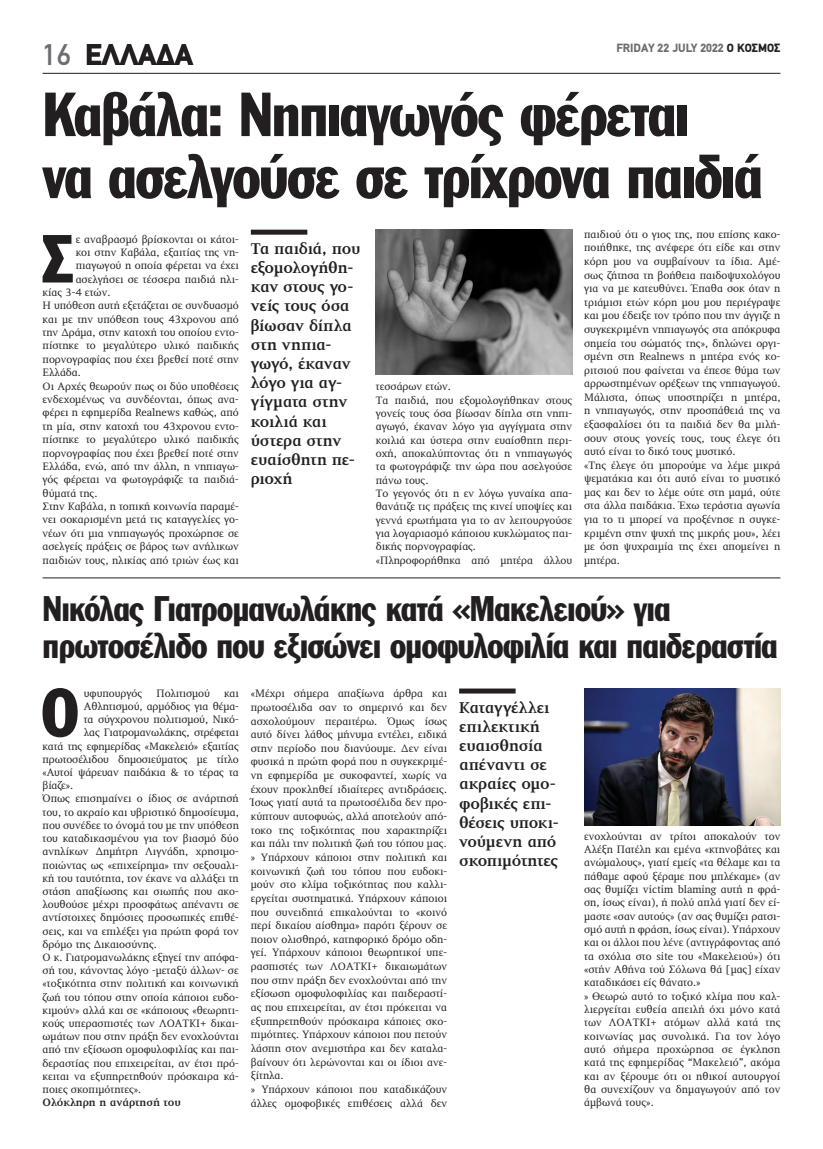
<style>
.page{position:relative;width:823px;height:1149px;background:#fff}
.page>*{position:absolute;margin:0;border:0;box-sizing:border-box;transform-origin:0 0}
.t1{font:66.6px "Franklin Gothic Greek Cond";color:#231f20}
.t2{font:61px/62px "Franklin Gothic Greek Cond";letter-spacing:-.02em;color:#231f20}
.t3{font:35px/37px "Franklin Gothic Greek Cond";letter-spacing:-.015em;color:#231f20}
.t4{font:900 30px "PF Din Text";color:#231f20}
.t5{font:500 30px "PF Din Text";color:#6c6d70}
.t6{font:700 16px/19.2px "PF Diplomat";letter-spacing:-.015em;color:#231f20}
.t7{font:900 12px "PF Din Text";color:#6c6d70}
.t8{font:11px/13.6px "PF Diplomat";color:#231f20}
.t9{font:700 11px "PF Diplomat";color:#231f20}
.s1{color:#231f20}
</style>
<div class="page">
<hr style="left:43px;top:73px;width:737px;height:1px;background:#231f20">
<div style="left:251px;top:229px;width:56px;height:5px;background:#231f20"></div>
<img style="left:375px;top:229px;width:197px;height:145px">
<div style="left:459px;top:688px;width:56px;height:5px;background:#231f20"></div>
<img style="left:584px;top:688px;width:196px;height:137px">
<hr style="left:43px;top:577px;width:737px;height:1px;background:#231f20">
<h3 class="t5" style="left:43px;top:38px;width:30px">16</h3>
<p class="t7" style="left:616px;top:40px;width:165px">FRIDAY 22 JULY 2022 <span class="s1">Ο ΚΟΣΜΟΣ</span></p>
<h3 class="t4" style="left:85px;top:37px;width:109px">ΕΛΛΑΔΑ</h3>
<h2 class="t2" style="left:43px;top:84px;width:721px">Καβάλα: Νηπιαγωγός φέρεται<br>να ασελγούσε σε τρίχρονα παιδιά</h2>
<p class="t8" style="left:583px;top:228px;width:198px">παιδιού ότι ο γιος της, που επίσης κακο&shy;ποιήθηκε, της ανέφερε ότι είδε και στην κόρη μου να συμβαίνουν τα ίδια. Αμέ&shy;σως ζήτησα τη βοήθεια παιδοψυχολόγου για να με κατευθύνει. Έπαθα σoκ όταν η τριάμισι ετών κόρη μου μου περιέγραψε και μου έδειξε τον τρόπο που την άγγιζε η συγκεκριμένη νηπιαγωγός στα απόκρυφα σημεία του σώματός της», δηλώνει οργι&shy;σμένη στη Realnews η μητέρα ενός κο&shy;ριτσιού που φαίνεται να έπεσε θύμα των αρρωστημένων ορέξεων της νηπιαγωγού.<br>Μάλιστα, όπως υποστηρίζει η μητέρα, η νηπιαγωγός, στην προσπάθειά της να εξασφαλίσει ότι τα παιδιά δεν θα μιλή&shy;σουν στους γονείς τους, τους έλεγε ότι αυτό είναι το δικό τους μυστικό.<br>«Της έλεγε ότι μπορούμε να λέμε μικρά ψεματάκια και ότι αυτό είναι το μυστικό μας και δεν το λέμε ούτε στη μαμά, ούτε στα άλλα παιδάκια. Έχω τεράστια αγωνία για το τι μπορεί να προξένησε η συγκε&shy;κριμένη στην ψυχή της μικρής μου», λέει με όση ψυχραιμία της έχει απομείνει η μητέρα.</p>
<h3 class="t3" style="left:43px;top:590px;width:736px">Νικόλας Γιατρομανωλάκης κατά «Μακελειού» για πρωτοσέλιδο που εξισώνει ομοφυλοφιλία και παιδεραστία</h3>
<p class="t8" style="left:251px;top:686px;width:198px">«Μέχρι σήμερα απαξίωνα άρθρα και πρωτοσέλιδα σαν το σημερινό και δεν ασχολούμουν περαιτέρω. Όμως ίσως αυτό δίνει λάθος μήνυμα εντέλει, ειδικά στην περίοδο που διανύουμε. Δεν είναι φυσικά η πρώτη φορά που η συγκεκριμέ&shy;νη εφημερίδα με συκοφαντεί, χωρίς να έχουν προκληθεί ιδιαίτερες αντιδράσεις.<br>Ίσως γιατί αυτά τα πρωτοσέλιδα δεν προ&shy;κύπτουν αυτοφυώς, αλλά αποτελούν από&shy;τοκο της τοξικότητας που χαρακτηρίζει και πάλι την πολιτική ζωή του τόπου μας. » Υπάρχουν κάποιοι στην πολιτική και κοινωνική ζωή του τόπου που ευδοκι&shy;μούν στο κλίμα τοξικότητας που καλλι&shy;εργείται συστηματικά. Υπάρχουν κάποιοι που συνειδητά επικαλούνται το «κοινό περί δικαίου αίσθημα» παρότι ξέρουν σε ποιον ολισθηρό, κατηφορικό δρόμο οδη&shy;γεί. Υπάρχουν κάποιοι θεωρητικοί υπε&shy;ρασπιστές των ΛΟΑΤΚΙ+ δικαιωμάτων που στην πράξη δεν ενοχλούνται από την εξίσωση ομοφυλοφιλίας και παιδεραστί&shy;ας που επιχειρείται, αν έτσι πρόκειται να εξυπηρετηθούν πρόσκαιρα κάποιες σκο&shy;πιμότητες. Υπάρχουν κάποιοι που πετούν λάσπη στον ανεμιστήρα και δεν καταλα&shy;βαίνουν ότι λερώνονται και οι ίδιοι ανε&shy;ξίτηλα.<br>» Υπάρχουν κάποιοι που καταδικάζουν άλλες ομοφοβικές επιθέσεις αλλά δεν</p>
<h1 class="t1" style="left:43px;top:221px;width:32px">Σ</h1>
<p class="t8" style="left:76px;top:232px;width:164px">ε αναβρασμό βρίσκονται οι κάτοι-</p>
<h3 class="t6" style="left:251px;top:239px;width:111px">Τα παιδιά, που εξομολογήθη&shy;καν στους γο&shy;νείς τους όσα βίωσαν δίπλα στη νηπια&shy;γωγό, έκαναν λόγο για αγ&shy;γίγματα στην κοιλιά και ύστερα στην ευαίσθητη πε&shy;ριοχή</h3>
<p class="t8" style="left:76px;top:246px;width:164px">κοι στην Καβάλα, εξαιτίας της νη-</p>
<p class="t8" style="left:76px;top:259px;width:164px">πιαγωγού η οποία φέρεται να έχει</p>
<p class="t8" style="left:76px;top:272px;width:164px">ασελγήσει σε τέσσερα παιδιά ηλι-</p>
<p class="t8" style="left:43px;top:285px;width:69px">κίας 3-4 ετών.</p>
<p class="t8" style="left:43px;top:299px;width:198px">Η υπόθεση αυτή εξετάζεται σε συνδυασμό</p>
<p class="t8" style="left:43px;top:312px;width:198px">και με την υπόθεση τους 43χρονου από</p>
<p class="t8" style="left:43px;top:326px;width:198px">την Δράμα, στην κατοχή του οποίου εντο-</p>
<p class="t8" style="left:43px;top:339px;width:198px">πίστηκε το μεγαλύτερο υλικό παιδικής</p>
<p class="t8" style="left:43px;top:352px;width:198px">πορνογραφίας που έχει βρεθεί ποτέ στην</p>
<p class="t8" style="left:43px;top:366px;width:40px">Ελλάδα.</p>
<p class="t8" style="left:43px;top:379px;width:198px">Οι Αρχές θεωρούν πως οι δύο υποθέσεις</p>
<p class="t8" style="left:43px;top:392px;width:198px">ενδεχομένως να συνδέονται, όπως ανα-</p>
<p class="t8" style="left:43px;top:406px;width:198px">φέρει η εφημερίδα Realnews καθώς, από</p>
<p class="t8" style="left:43px;top:419px;width:198px">τη μία, στην κατοχή του 43χρονου εντο-</p>
<p class="t8" style="left:43px;top:433px;width:198px">πίστηκε το μεγαλύτερο υλικό παιδικής</p>
<p class="t8" style="left:43px;top:446px;width:198px">πορνογραφίας που έχει βρεθεί ποτέ στην</p>
<p class="t8" style="left:43px;top:459px;width:198px">Ελλάδα, ενώ, από την άλλη, η νηπιαγω-</p>
<p class="t8" style="left:43px;top:473px;width:198px">γός φέρεται να φωτογράφιζε τα παιδιά-</p>
<p class="t8" style="left:43px;top:486px;width:56px">θύματά της.</p>
<p class="t8" style="left:43px;top:499px;width:198px">Στην Καβάλα, η τοπική κοινωνία παραμέ-</p>
<p class="t8" style="left:43px;top:513px;width:198px">νει σοκαρισμένη μετά τις καταγγελίες γο-</p>
<p class="t8" style="left:43px;top:526px;width:198px">νέων ότι μια νηπιαγωγός προχώρησε σε</p>
<p class="t8" style="left:43px;top:540px;width:198px">ασελγείς πράξεις σε βάρος των ανήλικων</p>
<p class="t8" style="left:43px;top:553px;width:198px">παιδιών τους, ηλικίας από τριών έως και</p>
<p class="t8" style="left:375px;top:380px;width:198px;line-height:13.3px">τεσσάρων ετών.<br>Τα παιδιά, που εξομολογήθηκαν στους γονείς τους όσα βίωσαν δίπλα στη νηπι&shy;αγωγό, έκαναν λόγο για αγγίγματα στην κοιλιά και ύστερα στην ευαίσθητη περι&shy;οχή, αποκαλύπτοντας ότι η νηπιαγωγός τα φωτογράφιζε την ώρα που ασελγούσε πάνω τους.<br>Το γεγονός ότι η εν λόγω γυναίκα απα&shy;θανάτιζε τις πράξεις της κινεί υποψίες και γεννά ερωτήματα για το αν λειτουργούσε για λογαριασμό κάποιου κυκλώματος παι&shy;δικής πορνογραφίας.<br>«Πληροφορήθηκα από μητέρα άλλου</p>
<h1 class="t1" style="left:42px;top:674px;width:38px">Ο</h1>
<p class="t8" style="left:84px;top:686px;width:60px">υφυπουργός</p>
<p class="t8" style="left:156px;top:686px;width:55px">Πολιτισμού</p>
<p class="t8" style="left:224px;top:686px;width:16px">και</p>
<h3 class="t6" style="left:459px;top:697px;width:101px">Καταγγέλλει επιλεκτική ευαισθησία απέναντι σε ακραίες ομο&shy;φοβικές επι&shy;θέσεις υποκι&shy;νούμενη από σκοπιμότητες</h3>
<p class="t8" style="left:84px;top:699px;width:156px">Αθλητισμού, αρμόδιος για θέμα-</p>
<p class="t8" style="left:84px;top:712px;width:156px">τα σύγχρονου πολιτισμού, Νικό-</p>
<p class="t8" style="left:84px;top:726px;width:156px">λας Γιατρομανωλάκης, στρέφεται</p>
<p class="t8" style="left:42px;top:739px;width:198px">κατά της εφημερίδας «Μακελειό» εξαιτίας</p>
<p class="t8" style="left:42px;top:752px;width:198px">πρωτοσέλιδου δημοσιεύματος με τίτλο</p>
<p class="t8" style="left:42px;top:765px;width:198px">«Αυτοί ψάρευαν παιδάκια &amp; το τέρας τα</p>
<p class="t8" style="left:42px;top:778px;width:32px">βίαζε».</p>
<p class="t8" style="left:42px;top:792px;width:198px">Όπως επισημαίνει ο ίδιος σε ανάρτησή</p>
<p class="t8" style="left:42px;top:805px;width:198px">του, το ακραίο και υβριστικό δημοσίευμα,</p>
<p class="t8" style="left:42px;top:818px;width:198px">που συνέδεε το όνομά του με την υπόθεση</p>
<p class="t8" style="left:42px;top:831px;width:198px">του καταδικασμένου για τον βιασμό δύο</p>
<p class="t8" style="left:42px;top:844px;width:198px">ανηλίκων Δημήτρη Λιγνάδη, χρησιμο-</p>
<p class="t8" style="left:42px;top:858px;width:198px">ποιώντας ως «επιχείρημα» την σεξουαλι-</p>
<p class="t8" style="left:42px;top:871px;width:198px">κή του ταυτότητα, τον έκανε να αλλάξει τη</p>
<p class="t8" style="left:42px;top:884px;width:198px">στάση απαξίωσης και σιωπής που ακο-</p>
<p class="t8" style="left:42px;top:897px;width:198px">λουθούσε μέχρι προσφάτως απέναντι σε</p>
<p class="t8" style="left:42px;top:910px;width:198px">αντίστοιχες δημόσιες προσωπικές επιθέ-</p>
<p class="t8" style="left:42px;top:924px;width:198px">σεις, και να επιλέξει για πρώτη φορά τον</p>
<p class="t8" style="left:42px;top:937px;width:116px">δρόμο της Δικαιοσύνης.</p>
<p class="t8" style="left:42px;top:950px;width:198px">Ο κ. Γιατρομανωλάκης εξηγεί την απόφα-</p>
<p class="t8" style="left:42px;top:963px;width:198px">σή του, κάνοντας λόγο -μεταξύ άλλων- σε</p>
<p class="t8" style="left:42px;top:976px;width:198px">«τοξικότητα στην πολιτική και κοινωνική</p>
<p class="t8" style="left:42px;top:990px;width:198px">ζωή του τόπου στην οποία κάποιοι ευδο-</p>
<p class="t8" style="left:42px;top:1003px;width:198px">κιμούν» αλλά και σε «κάποιους «θεωρητι-</p>
<p class="t8" style="left:42px;top:1016px;width:198px">κούς υπερασπιστές των ΛΟΑΤΚΙ+ δικαι-</p>
<p class="t8" style="left:42px;top:1029px;width:198px">ωμάτων που στην πράξη δεν ενοχλούνται</p>
<p class="t8" style="left:42px;top:1042px;width:198px">από την εξίσωση ομοφυλοφιλίας και παι-</p>
<p class="t8" style="left:42px;top:1056px;width:198px">δεραστίας που επιχειρείται, αν έτσι πρό-</p>
<p class="t8" style="left:42px;top:1069px;width:198px">κειται να εξυπηρετηθούν πρόσκαιρα κά-</p>
<p class="t8" style="left:42px;top:1082px;width:100px">ποιες σκοπιμότητες».</p>
<p class="t9" style="left:42px;top:1096px;width:140px">Ολόκληρη η ανάρτησή του</p>
<p class="t8" style="left:583px;top:829px;width:198px;line-height:13.3px">ενοχλούνται αν τρίτοι αποκαλούν τον Αλέξη Πατέλη και εμένα «κτηνοβάτες και ανώμαλους», γιατί εμείς «τα θέλαμε και τα πάθαμε αφού ξέραμε που μπλέκαμε» (αν σας θυμίζει victim blaming αυτή η φρά&shy;ση, ίσως είναι), ή πολύ απλά γιατί δεν εί&shy;μαστε «σαν αυτούς» (αν σας θυμίζει ρατσι&shy;σμό αυτή η φράση, ίσως είναι). Υπάρχουν και οι άλλοι που λένε (αντιγράφοντας από τα σχόλια στο site του «Μακελειού») ότι «στήν Αθήνα τού Σόλωνα θά [μας] είχαν καταδικάσει είς θάνατο.»<br>» Θεωρώ αυτό το τοξικό κλίμα που καλ&shy;λιεργείται ευθεία απειλή όχι μόνο κατά των ΛΟΑΤΚΙ+ ατόμων αλλά κατά της κοινωνίας μας συνολικά. Για τον λόγο αυτό σήμερα προχώρησα σε έγκληση κατά της εφημερίδας “Μακελειό”, ακόμα και αν ξέρουμε ότι οι ηθικοί αυτουργοί θα συνεχίζουν να δημαγωγούν από τον άμβωνά τους».</p>
</div>
